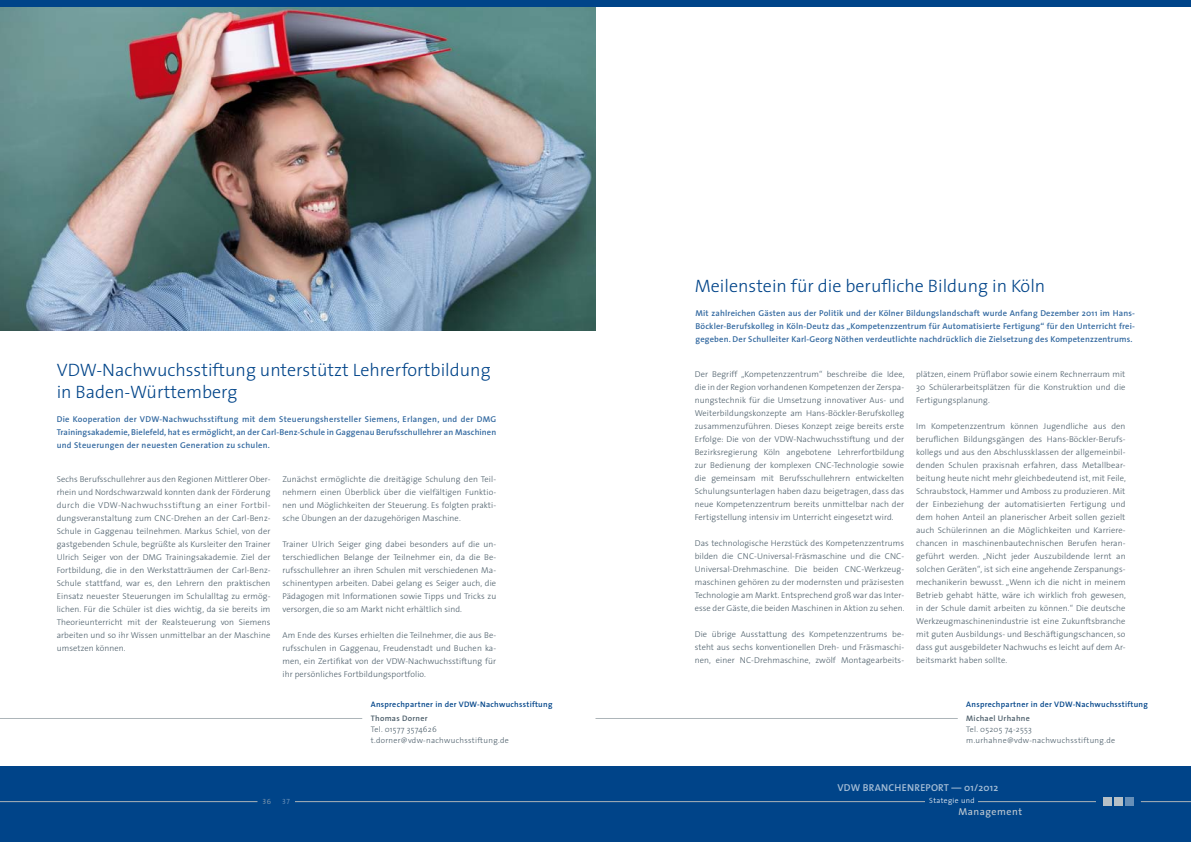
<style>
.page{position:relative;width:1191px;height:842px;background:#fff}
.page>*{position:absolute;margin:0;border:0;box-sizing:border-box;transform-origin:0 0}
.t1{font:300 18px/21.6px "The Sans";color:#004489}
.t2{font:600 10px "The Sans";letter-spacing:.02em;color:#a6bed6}
.t3{font:10px "The Sans";letter-spacing:.05em;color:#c4ccd3}
.t4{font:300 8.5px/13px "The Sans";letter-spacing:.01em;color:#4a5c68;text-align:justify}
.t5{font:600 8.5px/13px "The Sans";letter-spacing:.02em;color:#3369a0;text-align:justify}
.t6{font:300 8px/11px "The Sans";letter-spacing:.035em;color:#4a5c68}
.t7{font:600 8px "The Sans";letter-spacing:.035em;color:#004489}
.t8{font:600 8px "The Sans";letter-spacing:.035em;color:#4a5c68}
.t9{font:300 7.5px "The Sans";letter-spacing:.05em;color:#fff}
.t10{font:7.5px "The Sans Light Caps";color:#9fabb5}
.t11{font:7.5px "The Sans Light Caps";color:#80a1c4}
</style>
<div class="page">
<div style="left:0;top:766px;width:1191px;height:76px;background:#004489"></div>
<img style="left:0;top:6px;width:595px;height:324px">
<div style="left:0;top:0;width:595px;height:6px;background:#004489"></div>
<div style="left:595px;top:0;width:596px;height:6px;background:#004489"></div>
<hr style="left:295px;top:801px;width:801px;height:1px;background:#adb5b9">
<hr style="left:0;top:801px;width:257px;height:1px;background:#adb5b9">
<hr style="left:0;top:718px;width:362px;height:1px;background:#adb5b9">
<hr style="left:595px;top:718px;width:362px;height:1px;background:#adb5b9">
<hr style="left:1140px;top:801px;width:51px;height:1px;background:#adb5b9">
<div style="left:1124px;top:797px;width:9px;height:9px;background:#668fb8"></div>
<div style="left:1114px;top:797px;width:8px;height:9px;background:#b6c0c6"></div>
<div style="left:1103px;top:797px;width:8px;height:9px;background:#b6c0c6"></div>
<div style="left:925px;top:796px;width:53px;height:10px;background:#004489"></div>
<h1 class="t1" style="left:57px;top:359px;width:435px">VDW-Nachwuchsstiftung unterstützt Lehrerfortbildung in Baden-Württemberg</h1>
<p class="t5" style="left:57px;top:412px;width:441px">Die Kooperation der VDW-Nachwuchsstiftung mit dem Steuerungshersteller Siemens, Erlangen, und der DMG Trainingsakademie, Bielefeld, hat es ermöglicht, an der Carl-Benz-Schule in Gaggenau Berufsschullehrer an Maschinen und Steuerungen der neuesten Generation zu schulen.</p>
<p class="t4" style="left:57px;top:473px;width:215px">Sechs Berufsschullehrer aus den Regionen Mittlerer Ober&shy;rhein und Nordschwarzwald konnten dank der Förderung durch die VDW-Nachwuchsstiftung an einer Fortbil&shy;dungsveranstaltung zum CNC-Drehen an der Carl-Benz-Schule in Gaggenau teilnehmen. Markus Schiel, von der gastgebenden Schule, begrüßte als Kursleiter den Trainer Ulrich Seiger von der DMG Trainingsakademie. Ziel der Fortbildung, die in den Werkstatträumen der Carl-Benz-Schule stattfand, war es, den Lehrern den praktischen Einsatz neuester Steuerungen im Schulalltag zu ermög&shy;lichen. Für die Schüler ist dies wichtig, da sie bereits im Theorieunterricht mit der Realsteuerung von Siemens arbeiten und so ihr Wissen unmittelbar an der Maschine umsetzen können.</p>
<p class="t4" style="left:282px;top:473px;width:215px">Zunächst ermöglichte die dreitägige Schulung den Teil&shy;nehmern einen Überblick über die vielfältigen Funktio&shy;nen und Möglichkeiten der Steuerung. Es folgten prakti&shy;sche Übungen an der dazugehörigen Maschine.</p>
<p class="t4" style="left:282px;top:538px;width:215px">Trainer Ulrich Seiger ging dabei besonders auf die un&shy;terschiedlichen Belange der Teilnehmer ein, da die Be&shy;rufsschullehrer an ihren Schulen mit verschiedenen Ma&shy;schinentypen arbeiten. Dabei gelang es Seiger auch, die Pädagogen mit Informationen sowie Tipps und Tricks zu versorgen, die so am Markt nicht erhältlich sind.</p>
<p class="t4" style="left:282px;top:629px;width:215px">Am Ende des Kurses erhielten die Teilnehmer, die aus Be&shy;rufsschulen in Gaggenau, Freudenstadt und Buchen ka&shy;men, ein Zertifikat von der VDW-Nachwuchsstiftung für ihr persönliches Fortbildungsportfolio.</p>
<p class="t10" style="left:262px;top:795px;width:10px">36</p>
<p class="t11" style="left:282px;top:795px;width:9px">37</p>
<p class="t7" style="left:371px;top:698px;width:183px">Ansprechpartner in der VDW-Nachwuchsstiftung</p>
<p class="t8" style="left:371px;top:712px;width:58px">Thomas Dorner</p>
<p class="t6" style="left:371px;top:724px;width:140px">Tel. 01577 3574626 t.dorner@vdw-nachwuchsstiftung.de</p>
<h1 class="t1" style="left:694px;top:275px;width:352px">Meilenstein für die berufliche Bildung in Köln</h1>
<p class="t5" style="left:695px;top:306px;width:441px">Mit zahlreichen Gästen aus der Politik und der Kölner Bildungslandschaft wurde Anfang Dezember 2011 im Hans-Böckler-Berufskolleg in Köln-Deutz das „Kompetenzzentrum für Automatisierte Fertigung“ für den Unterricht frei&shy;gegeben. Der Schulleiter Karl-Georg Nöthen verdeutlichte nachdrücklich die Zielsetzung des Kompetenzzentrums.</p>
<p class="t4" style="left:694px;top:368px;width:211px">Der Begriff „Kompetenzzentrum“ beschreibe die Idee, die in der Region vorhandenen Kompetenzen der Zerspa&shy;nungstechnik für die Umsetzung innovativer Aus- und Weiterbildungskonzepte am Hans-Böckler-Berufskolleg zusammenzuführen. Dieses Konzept zeige bereits erste Erfolge: Die von der VDW-Nachwuchsstiftung und der Bezirksregierung Köln angebotene Lehrerfortbildung zur Bedienung der komplexen CNC-Technologie sowie die gemeinsam mit Berufsschullehrern entwickelten Schulungsunterlagen haben dazu beigetragen, dass das neue Kompetenzzentrum bereits unmittelbar nach der Fertigstellung intensiv im Unterricht eingesetzt wird.</p>
<p class="t4" style="left:694px;top:537px;width:211px">Das technologische Herzstück des Kompetenzzentrums bilden die CNC-Universal-Fräsmaschine und die CNC-Universal-Drehmaschine. Die beiden CNC-Werkzeug&shy;maschinen gehören zu der modernsten und präzisesten Technologie am Markt. Entsprechend groß war das Inter&shy;esse der Gäste, die beiden Maschinen in Aktion zu sehen.</p>
<p class="t4" style="left:694px;top:628px;width:211px">Die übrige Ausstattung des Kompetenzzentrums be&shy;steht aus sechs konventionellen Dreh- und Fräsmaschi&shy;nen, einer NC-Drehmaschine, zwölf Montagearbeits-</p>
<p class="t4" style="left:916px;top:368px;width:211px">plätzen, einem Prüflabor sowie einem Rechnerraum mit 30 Schülerarbeitsplätzen für die Konstruktion und die Fertigungsplanung.</p>
<p class="t4" style="left:916px;top:420px;width:211px">Im Kompetenzzentrum können Jugendliche aus den beruflichen Bildungsgängen des Hans-Böckler-Berufs&shy;kollegs und aus den Abschlussklassen der allgemeinbil&shy;denden Schulen praxisnah erfahren, dass Metallbear&shy;beitung heute nicht mehr gleichbedeutend ist, mit Feile, Schraubstock, Hammer und Amboss zu produzieren. Mit der Einbeziehung der automatisierten Fertigung und dem hohen Anteil an planerischer Arbeit sollen gezielt auch Schülerinnen an die Möglichkeiten und Karriere&shy;chancen in maschinenbautechnischen Berufen heran&shy;geführt werden. „Nicht jeder Auszubildende lernt an solchen Geräten“, ist sich eine angehende Zerspanungs&shy;mechanikerin bewusst. „Wenn ich die nicht in meinem Betrieb gehabt hätte, wäre ich wirklich froh gewesen, in der Schule damit arbeiten zu können.“ Die deutsche Werkzeugmaschinenindustrie ist eine Zukunftsbranche mit guten Ausbildungs- und Beschäftigungschancen, so dass gut ausgebildeter Nachwuchs es leicht auf dem Ar&shy;beitsmarkt haben sollte.</p>
<p class="t7" style="left:966px;top:698px;width:183px">Ansprechpartner in der VDW-Nachwuchsstiftung</p>
<p class="t8" style="left:966px;top:712px;width:65px">Michael Urhahne</p>
<p class="t6" style="left:966px;top:724px;width:150px">Tel. 05205 74-2553 m.urhahne@vdw-nachwuchsstiftung.de</p>
<p class="t2" style="left:837px;top:780px;width:46px">VDW BR ANCHENRE</p>
<p class="t2" style="left:925px;top:780px;width:74px">PORT — 01/2012</p>
<p class="t9" style="left:929px;top:795px;width:47px">Stategie und</p>
<p class="t3" style="left:958px;top:803px;width:65px">Management</p>
</div>
